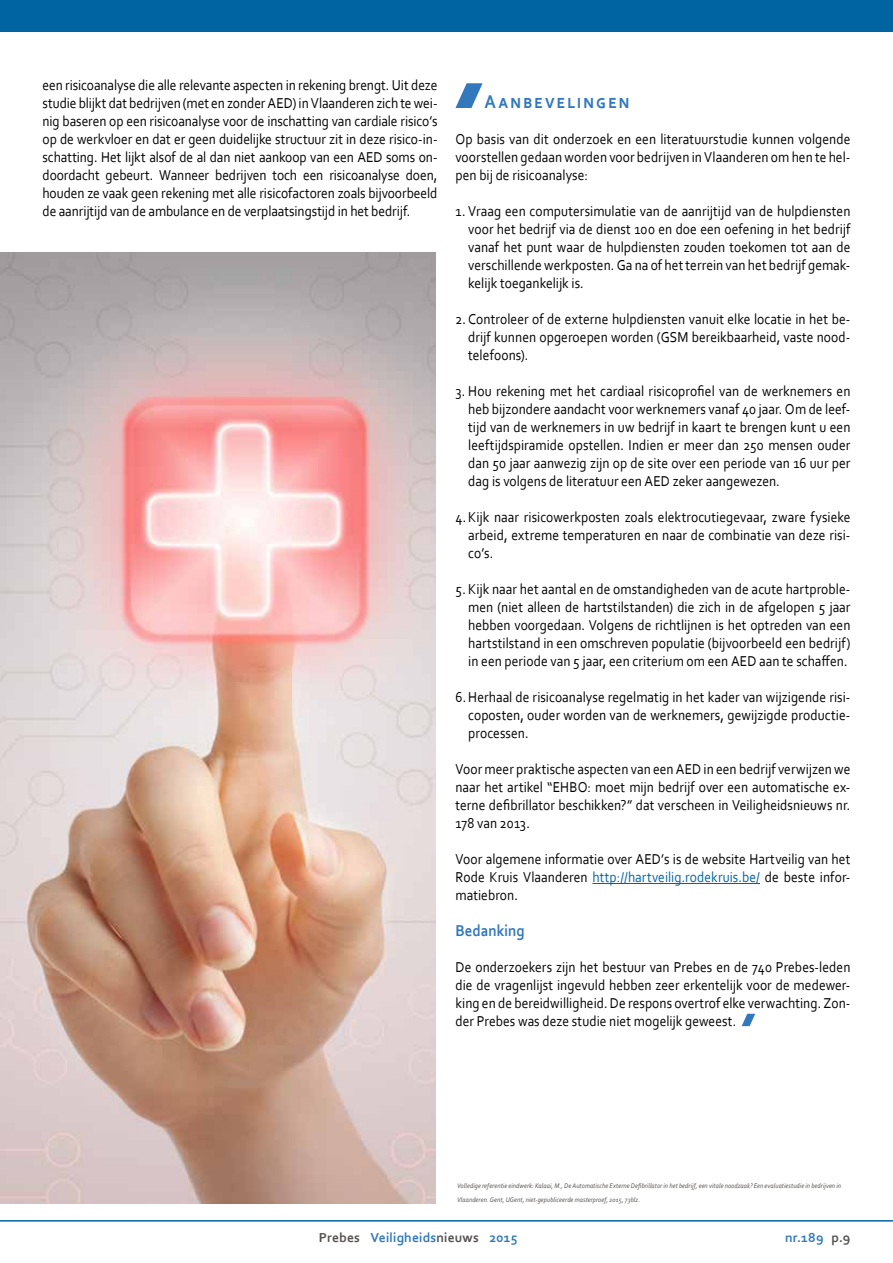
<style>
.page{position:relative;width:893px;height:1263px;background:#fff}
.page>*{position:absolute;margin:0;border:0;box-sizing:border-box;transform-origin:0 0}
.t1{font:700 19.5px "Corbel";letter-spacing:.115em;color:#3178bd;scale:.9 1}
.t2{font:700 16.5px "Corbel";letter-spacing:.005em;color:#3178bd;scale:.9 1}
.t3{font:15px/18px "Corbel";color:#000;text-align:justify;scale:.9 1}
.t4{font:700 13.65px "Corbel";letter-spacing:.01em;color:#3178bd}
.t5{font:italic 7.05px/14.4px "Corbel";letter-spacing:.015em;color:#53504e;scale:.9 1}
.s1{color:#0064a3}
.s2{color:#53504e}
.s3{color:#fff}
</style>
<div class="page">
<hr style="left:592px;top:883px;width:168px;height:1px;background:#0064a3">
<svg style="left:455px;top:83px;width:28px;height:25px"></svg>
<svg style="left:742px;top:1014px;width:13px;height:12px"></svg>
<img style="left:0;top:252px;width:436px;height:952px">
<hr style="left:0;top:1220px;width:893px;height:1px;background:#0064a3">
<div style="left:0;top:0;width:893px;height:32px;background:#0064a3"></div>
<p class="t3" style="left:43px;top:76px;width:440px">een risicoanalyse die alle relevante aspecten in rekening brengt. Uit deze studie blijkt dat bedrijven (met en zonder AED) in Vlaanderen zich te wei&shy;nig baseren op een risicoanalyse voor de inschatting van cardiale risico’s op de werkvloer en dat er geen duidelijke structuur zit in deze risico-in&shy;schatting. Het lijkt alsof de al dan niet aankoop van een AED soms on&shy;doordacht gebeurt. Wanneer bedrijven toch een risicoanalyse doen, houden ze vaak geen rekening met alle risicofactoren zoals bijvoorbeeld de aanrijtijd van de ambulance en de verplaatsingstijd in het bedrijf.</p>
<h1 class="t1" style="left:485px;top:89px;width:163px">Aanbevelingen</h1>
<p class="t3" style="left:455px;top:130px;width:440px">Op basis van dit onderzoek en een literatuurstudie kunnen volgende voorstellen gedaan worden voor bedrijven in Vlaanderen om hen te hel&shy;pen bij de risicoanalyse:</p>
<p class="t3" style="left:468px;top:202px;width:426px;text-indent:-13px">1. Vraag een computersimulatie van de aanrijtijd van de hulpdiensten voor het bedrijf via de dienst 100 en doe een oefening in het bedrijf vanaf het punt waar de hulpdiensten zouden toekomen tot aan de verschillende werkposten. Ga na of het terrein van het bedrijf gemak&shy;kelijk toegankelijk is.</p>
<p class="t3" style="left:468px;top:310px;width:426px;text-indent:-13px">2. Controleer of de externe hulpdiensten vanuit elke locatie in het be&shy;drijf kunnen opgeroepen worden (GSM bereikbaarheid, vaste nood&shy;telefoons).</p>
<p class="t3" style="left:468px;top:382px;width:426px;text-indent:-13px">3. Hou rekening met het cardiaal risicoprofiel van de werknemers en heb bijzondere aandacht voor werknemers vanaf 40 jaar. Om de leef&shy;tijd van de werknemers in uw bedrijf in kaart te brengen kunt u een leeftijdspiramide opstellen. Indien er meer dan 250 mensen ouder dan 50 jaar aanwezig zijn op de site over een periode van 16 uur per dag is volgens de literatuur een AED zeker aangewezen.</p>
<p class="t3" style="left:468px;top:508px;width:426px;text-indent:-13px">4.Kijk naar risicowerkposten zoals elektrocutiegevaar, zware fysieke arbeid, extreme temperaturen en naar de combinatie van deze risi&shy;co’s.</p>
<p class="t3" style="left:468px;top:580px;width:426px;text-indent:-13px">5. Kijk naar het aantal en de omstandigheden van de acute hartproble&shy;men (niet alleen de hartstilstanden) die zich in de afgelopen 5 jaar hebben voorgedaan. Volgens de richtlijnen is het optreden van een hartstilstand in een omschreven populatie (bijvoorbeeld een bedrijf) in een periode van 5 jaar, een criterium om een AED aan te schaffen.</p>
<p class="t3" style="left:468px;top:688px;width:426px;text-indent:-13px">6.Herhaal de risicoanalyse regelmatig in het kader van wijzigende risi&shy;coposten, ouder worden van de werknemers, gewijzigde productie&shy;processen.</p>
<p class="t3" style="left:455px;top:760px;width:440px">Voor meer praktische aspecten van een AED in een bedrijf verwijzen we naar het artikel “EHBO: moet mijn bedrijf over een automatische ex&shy;terne defibrillator beschikken?” dat verscheen in Veiligheidsnieuws nr.<br>178 van 2013.</p>
<p class="t3" style="left:455px;top:850px;width:440px">Voor algemene informatie over AED’s is de website Hartveilig van het Rode Kruis Vlaanderen <span class="s1">http://hartveilig.rodekruis.be/</span> de beste infor&shy;matiebron.</p>
<p class="t2" style="left:455px;top:920px;width:78px">Bedanking</p>
<p class="t3" style="left:455px;top:958px;width:440px">De onderzoekers zijn het bestuur van Prebes en de 740 Prebes-leden die de vragenlijst ingevuld hebben zeer erkentelijk voor de medewer&shy;king en de bereidwilligheid. De respons overtrof elke verwachting. Zon&shy;der Prebes was deze studie niet mogelijk geweest.</p>
<p class="t5" style="left:457px;top:1178px;width:428px">Volledige referentie eindwerk: Kalaai, M., De Automatische Externe Defibrillator in het bedrijf, een vitale noodzaak? Een evaluatiestudie in bedrijven in<br>Vlaanderen. Gent, UGent, niet-gepubliceerde masterproef, 2015, 73blz.</p>
<p class="t4" style="left:319px;top:1228px;width:200px"><span class="s2">Prebes</span> <span class="s3">/</span> Veiligheids<span class="s2">nieuws</span> <span class="s3">/</span> 2015</p>
<p class="t4" style="left:785px;top:1228px;width:67px">nr.189<span class="s3">/</span> <span class="s2">p.9</span></p>
</div>
